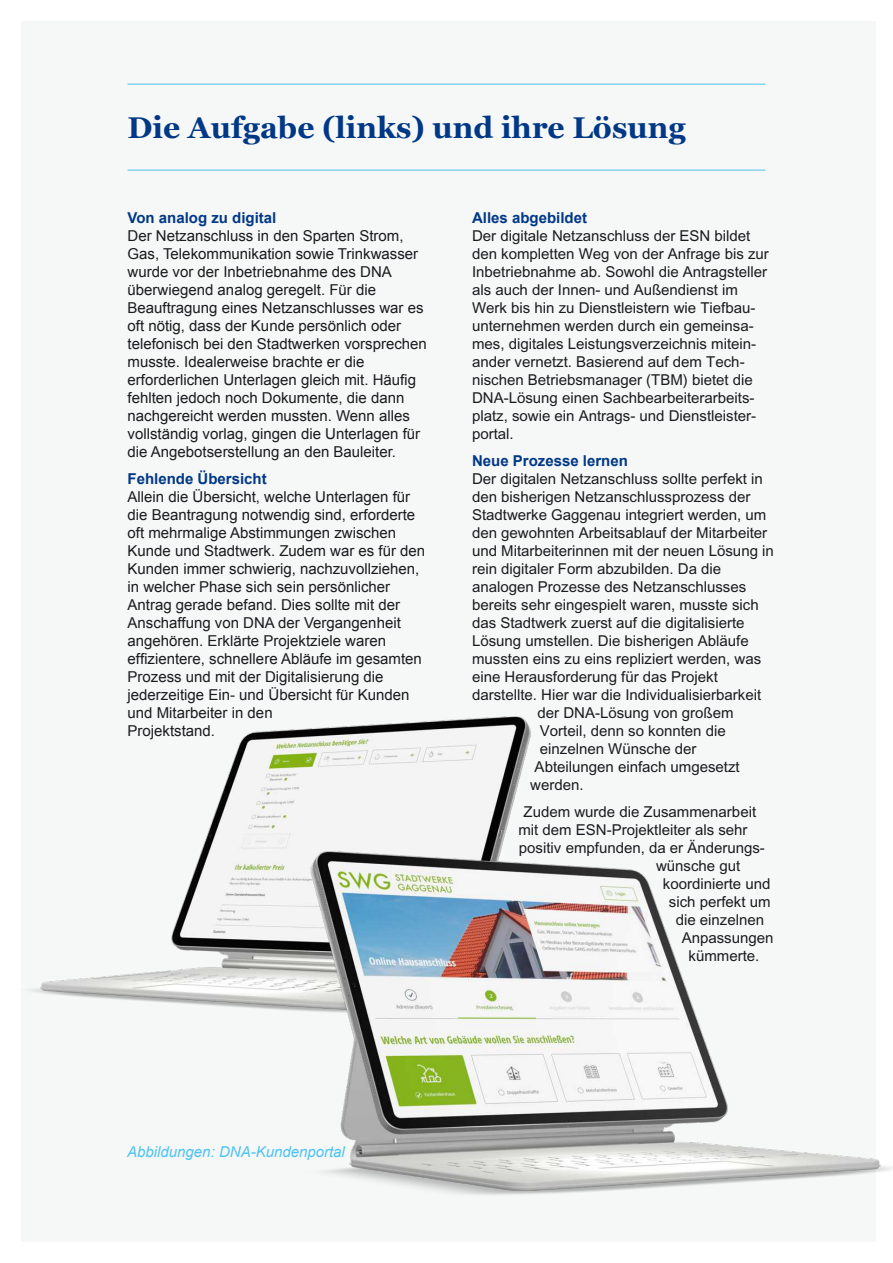
<style>
.page{position:relative;width:893px;height:1263px;background:#fff}
.page>*{position:absolute;margin:0;border:0;box-sizing:border-box;transform-origin:0 0}
.t1{font:700 30px "Georgia";color:#013886}
.t2{font:15px/18px "Arial PL";color:#1b1b1f}
.t3{font:15px/18px "Arial";color:#1b1b1f}
.t4{font:700 15px "Arial";color:#013886}
.t5{font:italic 15px "Arial";color:#4ec3f1}
</style>
<div class="page">
<div style="left:21px;top:21px;width:855px;height:1221px;background:#f6f7f7"></div>
<hr style="left:128px;top:84px;width:637px;height:1px;background:#4ec3f1">
<hr style="left:128px;top:170px;width:637px;height:1px;background:#4ec3f1">
<img style="left:31px;top:717px;width:500px;height:294px">
<img style="left:301px;top:851px;width:592px;height:344px">
<h1 class="t1" style="left:128px;top:116px;width:560px">Die Aufgabe (links) und ihre Lösung</h1>
<p class="t4" style="left:128px;top:212px;width:150px">Von analog zu digital</p>
<p class="t3" style="left:128px;top:228px;width:301px">Der Netzanschluss in den Sparten Strom, Gas, Telekommunikation sowie Trinkwasser wurde vor der Inbetriebnahme des DNA überwiegend analog geregelt. Für die Beauftragung eines Netzanschlusses war es oft nötig, dass der Kunde persönlich oder telefonisch bei den Stadtwerken vorsprechen musste. Idealerweise brachte er die erforderlichen Unterlagen gleich mit. Häufig fehlten jedoch noch Dokumente, die dann nachgereicht werden mussten. Wenn alles vollständig vorlag, gingen die Unterlagen für die Angebotserstellung an den Bauleiter.</p>
<p class="t4" style="left:128px;top:473px;width:141px">Fehlende Übersicht</p>
<p class="t3" style="left:128px;top:489px;width:299px">Allein die Übersicht, welche Unterlagen für die Beantragung notwendig sind, erforderte oft mehrmalige Abstimmungen zwischen Kunde und Stadtwerk. Zudem war es für den Kunden immer schwierig, nachzuvollziehen, in welcher Phase sich sein persönlicher Antrag gerade befand. Dies sollte mit der Anschaffung von DNA der Vergangenheit angehören. Erklärte Projektziele waren effizientere, schnellere Abläufe im gesamten Prozess und mit der Digitalisierung die jederzeitige Ein- und Übersicht für Kunden und Mitarbeiter in den<br>Projektstand.</p>
<p class="t4" style="left:472px;top:212px;width:117px">Alles abgebildet</p>
<p class="t2" style="left:472px;top:228px;width:298px">Der digitale Netzanschluss der ESN bildet den kompletten Weg von der Anfrage bis zur Inbetriebnahme ab. Sowohl die Antragsteller als auch der Innen- und Außendienst im Werk bis hin zu Dienstleistern wie Tiefbau&shy;unternehmen werden durch ein gemeinsa&shy;mes, digitales Leistungsverzeichnis mitein&shy;ander vernetzt. Basierend auf dem Tech&shy;nischen Betriebsmanager (TBM) bietet die DNA-Lösung einen Sachbearbeiterarbeits&shy;platz, sowie ein Antrags- und Dienstleister&shy;portal.</p>
<p class="t4" style="left:472px;top:455px;width:157px">Neue Prozesse lernen</p>
<p class="t2" style="left:472px;top:471px;width:292px">Der digitalen Netzanschluss sollte perfekt in</p>
<p class="t2" style="left:472px;top:489px;width:280px">den bisherigen Netzanschlussprozess der</p>
<p class="t2" style="left:472px;top:507px;width:296px">Stadtwerke Gaggenau integriert werden, um</p>
<p class="t2" style="left:472px;top:525px;width:297px">den gewohnten Arbeitsablauf der Mitarbeiter</p>
<p class="t2" style="left:472px;top:543px;width:303px">und Mitarbeiterinnen mit der neuen Lösung in</p>
<p class="t2" style="left:472px;top:561px;width:251px">rein digitaler Form abzubilden. Da die</p>
<p class="t2" style="left:472px;top:579px;width:276px">analogen Prozesse des Netzanschlusses</p>
<p class="t2" style="left:472px;top:597px;width:288px">bereits sehr eingespielt waren, musste sich</p>
<p class="t2" style="left:472px;top:615px;width:274px">das Stadtwerk zuerst auf die digitalisierte</p>
<p class="t2" style="left:472px;top:633px;width:278px">Lösung umstellen. Die bisherigen Abläufe</p>
<p class="t2" style="left:472px;top:651px;width:291px">mussten eins zu eins repliziert werden, was</p>
<p class="t2" style="left:472px;top:669px;width:247px">eine Herausforderung für das Projekt</p>
<p class="t2" style="left:472px;top:687px;width:291px">darstellte. Hier war die Individualisierbarkeit</p>
<p class="t2" style="left:538px;top:705px;width:197px">der DNA-Lösung von großem</p>
<p class="t2" style="left:540px;top:723px;width:187px">Vorteil, denn so konnten die</p>
<p class="t2" style="left:540px;top:741px;width:158px">einzelnen Wünsche der</p>
<p class="t2" style="left:535px;top:759px;width:207px">Abteilungen einfach umgesetzt</p>
<p class="t2" style="left:530px;top:777px;width:55px">werden.</p>
<p class="t2" style="left:524px;top:804px;width:234px">Zudem wurde die Zusammenarbeit</p>
<p class="t2" style="left:518px;top:822px;width:231px">mit dem ESN-Projektleiter als sehr</p>
<p class="t2" style="left:519px;top:840px;width:247px">positiv empfunden, da er Änderungs-</p>
<p class="t2" style="left:656px;top:858px;width:86px">wünsche gut</p>
<p class="t2" style="left:663px;top:876px;width:109px">koordinierte und</p>
<p class="t2" style="left:669px;top:894px;width:103px">sich perfekt um</p>
<p class="t2" style="left:676px;top:912px;width:90px">die einzelnen</p>
<p class="t2" style="left:682px;top:930px;width:93px">Anpassungen</p>
<p class="t2" style="left:689px;top:948px;width:72px">kümmerte.</p>
<p class="t5" style="left:127px;top:1146px;width:219px">Abbildungen: DNA-Kundenportal</p>
</div>
